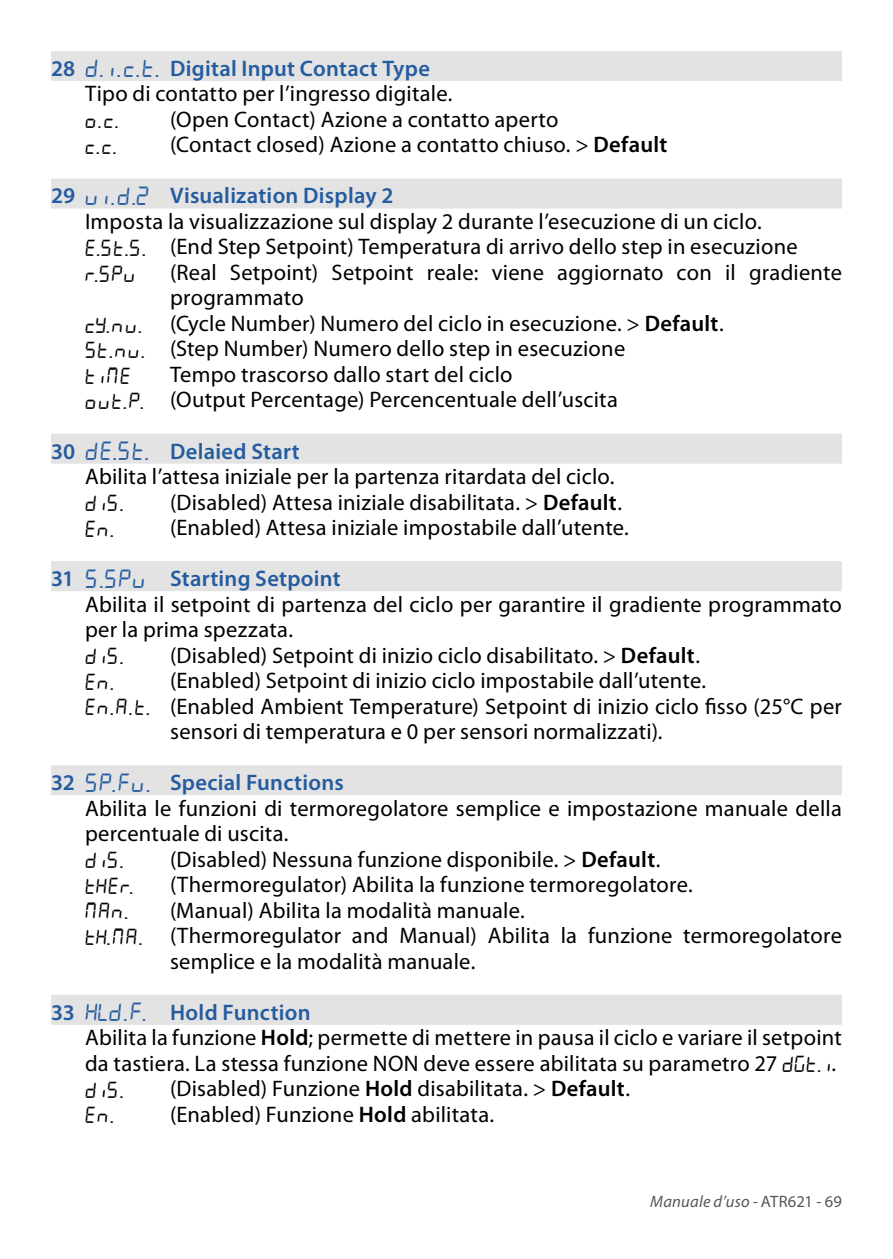
<style>
.page{position:relative;width:893px;height:1259px;background:#fff}
.page>*{position:absolute;margin:0;border:0;box-sizing:border-box;transform-origin:0 0}
.t1{font:22.5px/25.5px "Myriad Pro";letter-spacing:.01em;color:#000}
.t2{font:22.5px "Pix 7 Segs";letter-spacing:.015em;color:#000}
.t3{font:italic 16.5px "Myriad Pro";letter-spacing:.015em;color:#575656}
.s1{font-weight:600;color:#245c9f}
.s2{font-family:"Pix 7 Segs";font-size:25.5px;color:#245c9f}
.s3{font-weight:600}
.s4{font-family:"Pix 7 Segs"}
.s5{font-style:normal}
</style>
<div class="page">
<div style="left:51px;top:51px;width:791px;height:30px;background:#e3e3e3"></div>
<div style="left:51px;top:179px;width:791px;height:30px;background:#e3e3e3"></div>
<div style="left:51px;top:434px;width:791px;height:30px;background:#e3e3e3"></div>
<div style="left:51px;top:561px;width:791px;height:30px;background:#e3e3e3"></div>
<div style="left:51px;top:765px;width:791px;height:30px;background:#e3e3e3"></div>
<div style="left:51px;top:995px;width:791px;height:30px;background:#e3e3e3"></div>
<p class="t1" style="left:85px;top:56px;width:369px;text-indent:-34px"><span class="s1">28</span> <span class="s2">D.I.C.T.</span> <span class="s1">Digital Input Contact Type<br></span>Tipo di contatto per l’ingresso digitale.</p>
<p class="t2" style="left:85px;top:107px;width:36px">O.C.</p>
<p class="t1" style="left:170px;top:107px;width:390px">(Open Contact) Azione a contatto aperto</p>
<p class="t2" style="left:85px;top:133px;width:34px">C.C.</p>
<p class="t1" style="left:170px;top:133px;width:499px">(Contact closed) Azione a contatto chiuso. &gt; <span class="s3">Default</span></p>
<p class="t1" style="left:85px;top:184px;width:714px;text-indent:-34px"><span class="s1">29</span> <span class="s2">UI.D.2</span> <span class="s1">Visualization Display 2<br></span>Imposta la visualizzazione sul display 2 durante l’esecuzione di un ciclo.<br><span class="s4">E.ST.S.</span> (End Step Setpoint) Temperatura di arrivo dello step in esecuzione</p>
<p class="t2" style="left:85px;top:260px;width:52px">R.SPU</p>
<p class="t1" style="left:170px;top:260px;width:673px">(Real Setpoint) Setpoint reale: viene aggiornato con il gradiente</p>
<p class="t1" style="left:170px;top:286px;width:135px">programmato</p>
<p class="t1" style="left:85px;top:311px;width:640px"><span class="s4">CY.NU.</span> (Cycle Number) Numero del ciclo in esecuzione. &gt; <span class="s3">Default</span>.</p>
<p class="t1" style="left:85px;top:337px;width:542px"><span class="s4">ST.NU.</span> (Step Number) Numero dello step in esecuzione</p>
<p class="t2" style="left:85px;top:362px;width:49px">TIME</p>
<p class="t1" style="left:85px;top:362px;width:534px;text-indent:85px">Tempo trascorso dallo start del ciclo<br><span class="s4">OUT.P.</span> (Output Percentage) Percencentuale dell’uscita</p>
<p class="t1" style="left:85px;top:439px;width:531px;text-indent:-34px"><span class="s1">30</span> <span class="s2">DE.ST.</span> <span class="s1">Delaied Start<br></span>Abilita l’attesa iniziale per la partenza ritardata del ciclo.</p>
<p class="t2" style="left:85px;top:490px;width:41px">DIS.</p>
<p class="t1" style="left:170px;top:490px;width:453px">(Disabled) Attesa iniziale disabilitata. &gt; <span class="s3">Default</span>.</p>
<p class="t2" style="left:85px;top:515px;width:31px">EN.</p>
<p class="t1" style="left:170px;top:515px;width:460px">(Enabled) Attesa iniziale impostabile dall’utente.</p>
<p class="t1" style="left:85px;top:566px;width:758px;text-indent:-34px"><span class="s1">31</span> <span class="s2">S.SPU</span> <span class="s1">Starting Setpoint<br></span>Abilita il setpoint di partenza del ciclo per garantire il gradiente programmato per la prima spezzata.</p>
<p class="t2" style="left:85px;top:643px;width:41px">DIS.</p>
<p class="t1" style="left:170px;top:643px;width:531px">(Disabled) Setpoint di inizio ciclo disabilitato. &gt; <span class="s3">Default</span>.</p>
<p class="t2" style="left:85px;top:668px;width:31px">EN.</p>
<p class="t1" style="left:170px;top:668px;width:537px">(Enabled) Setpoint di inizio ciclo impostabile dall’utente.</p>
<p class="t1" style="left:85px;top:694px;width:758px"><span class="s4">EN.A.T.</span> (Enabled Ambient Temperature) Setpoint di inizio ciclo fisso (25°C per</p>
<p class="t1" style="left:170px;top:719px;width:494px">sensori di temperatura e 0 per sensori normalizzati).</p>
<p class="t1" style="left:85px;top:770px;width:758px;text-indent:-34px"><span class="s1">32</span> <span class="s2">SP.FU.</span> <span class="s1">Special Functions<br></span>Abilita le funzioni di termoregolatore semplice e impostazione manuale della percentuale di uscita.</p>
<p class="t2" style="left:85px;top:847px;width:41px">DIS.</p>
<p class="t1" style="left:170px;top:847px;width:492px">(Disabled) Nessuna funzione disponibile. &gt; <span class="s3">Default</span>.</p>
<p class="t2" style="left:85px;top:872px;width:50px">THER.</p>
<p class="t1" style="left:170px;top:872px;width:524px">(Thermoregulator) Abilita la funzione termoregolatore.</p>
<p class="t2" style="left:85px;top:898px;width:45px">MAN.</p>
<p class="t1" style="left:170px;top:898px;width:356px">(Manual) Abilita la modalità manuale.</p>
<p class="t1" style="left:85px;top:923px;width:758px"><span class="s4">TH.MA.</span> (Thermoregulator and Manual) Abilita la funzione termoregolatore</p>
<p class="t1" style="left:170px;top:949px;width:307px">semplice e la modalità manuale.</p>
<p class="t1" style="left:85px;top:1000px;width:758px;text-indent:-34px"><span class="s1">33</span> <span class="s2">HLD.F.</span> <span class="s1">Hold Function<br></span>Abilita la funzione <span class="s3">Hold</span>; permette di mettere in pausa il ciclo e variare il setpoint da tastiera. La stessa funzione NON deve essere abilitata su parametro 27 <span class="s4">DGT.I</span>.</p>
<p class="t2" style="left:85px;top:1076px;width:41px">DIS.</p>
<p class="t1" style="left:170px;top:1076px;width:461px">(Disabled) Funzione <span class="s3">Hold</span> disabilitata. &gt; <span class="s3">Default</span>.</p>
<p class="t2" style="left:85px;top:1102px;width:31px">EN.</p>
<p class="t1" style="left:170px;top:1102px;width:326px">(Enabled) Funzione <span class="s3">Hold</span> abilitata.</p>
<p class="t3" style="left:650px;top:1192px;width:193px">Manuale d’uso - <span class="s5">ATR621 - 69</span></p>
</div>
